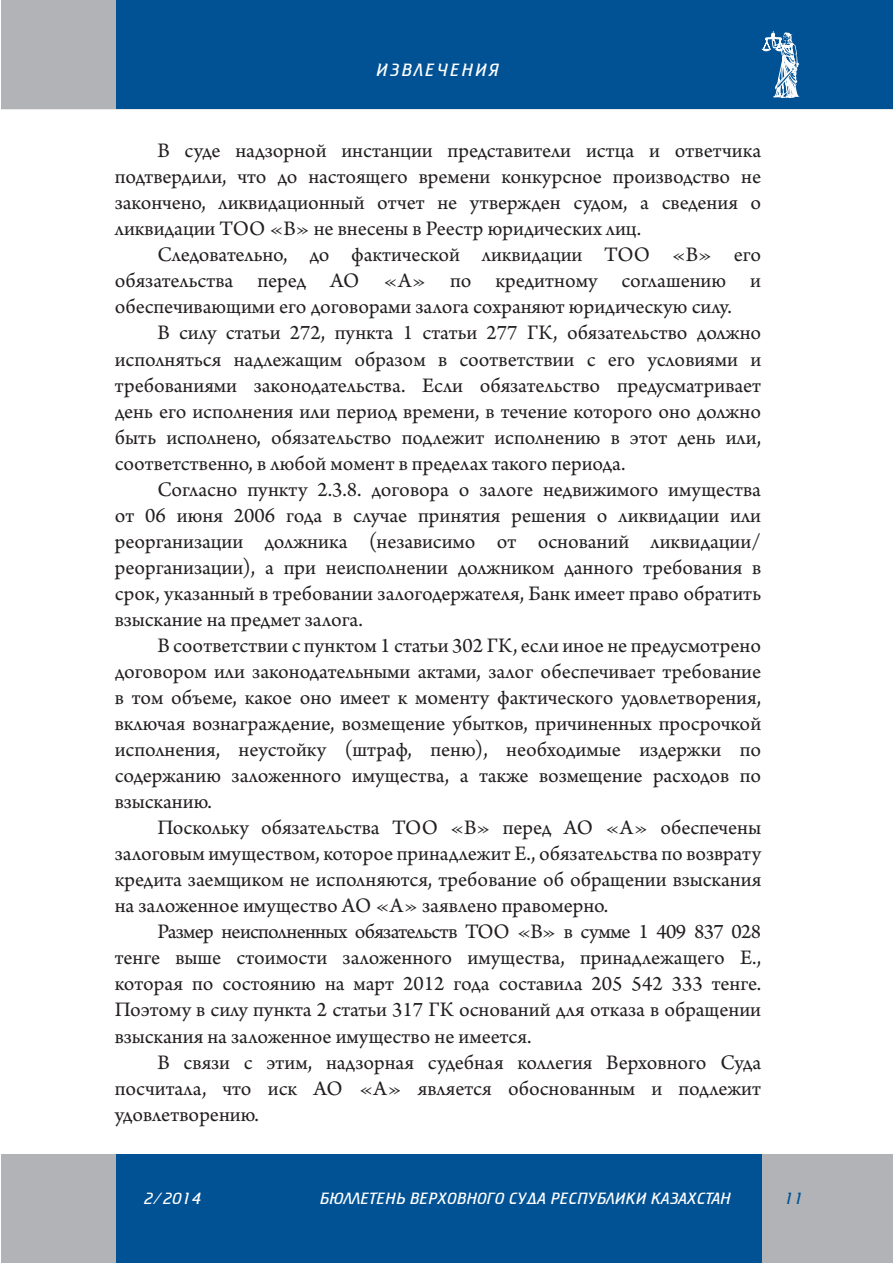
<style>
.page{position:relative;width:893px;height:1263px;background:#fff}
.page>*{position:absolute;margin:0;border:0;box-sizing:border-box;transform-origin:0 0}
.t1{font:21.75px/26.1px "Arno Pro";color:#231f20;text-align:justify}
.t2{font:300 18px "FK Cricket";letter-spacing:.11em;color:#fff}
.t3{font:300 16.5px "FK Cricket";color:#fff}
.t4{font:300 16.5px "FK Cricket";color:#005294}
</style>
<div class="page">
<div style="left:2px;top:1155px;width:114px;height:108px;background:#b2b3b7"></div>
<div style="left:116px;top:1155px;width:647px;height:108px;background:#005294"></div>
<div style="left:763px;top:1155px;width:130px;height:108px;background:#b2b3b7"></div>
<div style="left:2px;top:0;width:114px;height:109px;background:#b2b3b7"></div>
<div style="left:116px;top:0;width:777px;height:109px;background:#005294"></div>
<svg style="left:761px;top:31px;width:39px;height:67px"></svg>
<p class="t2" style="left:377px;top:61px;width:124px">ИЗВЛЕЧЕНИЯ</p>
<p class="t1" style="left:115px;top:139px;width:648px;text-indent:43px">В суде надзорной инстанции представители истца и ответчика подтвердили, что до настоящего времени конкурсное производство не закончено, ликвидационный отчет не утвержден судом, а сведения о ликвидации ТОО «В» не внесены в Реестр юридических лиц.</p>
<p class="t1" style="left:115px;top:243px;width:648px;text-indent:43px">Следовательно, до фактической ликвидации ТОО «В» его обязательства перед АО «А» по кредитному соглашению и обеспечивающими его договорами залога сохраняют юридическую силу.</p>
<p class="t1" style="left:115px;top:321px;width:648px;text-indent:43px">В силу статьи 272, пункта 1 статьи 277 ГК, обязательство должно исполняться надлежащим образом в соответствии с его условиями и требованиями законодательства. Если обязательство предусматривает день его исполнения или период времени, в течение которого оно должно быть исполнено, обязательство подлежит исполнению в этот день или, соответственно, в любой момент в пределах такого периода.</p>
<p class="t1" style="left:115px;top:477px;width:648px;text-indent:43px">Согласно пункту 2.3.8. договора о залоге недвижимого имущества от 06 июня 2006 года в случае принятия решения о ликвидации или реорганизации должника (независимо от оснований ликвидации/ реорганизации), а при неисполнении должником данного требования в срок, указанный в требовании залогодержателя, Банк имеет право обратить взыскание на предмет залога.</p>
<p class="t1" style="left:115px;top:633px;width:648px;text-indent:43px">В соответствии с пунктом 1 статьи 302 ГК, если иное не предусмотрено договором или законодательными актами, залог обеспечивает требование в том объеме, какое оно имеет к моменту фактического удовлетворения, включая вознаграждение, возмещение убытков, причиненных просрочкой исполнения, неустойку (штраф, пеню), необходимые издержки по содержанию заложенного имущества, а также возмещение расходов по взысканию.</p>
<p class="t1" style="left:115px;top:816px;width:648px;text-indent:43px">Поскольку обязательства ТОО «В» перед АО «А» обеспечены залоговым имуществом, которое принадлежит Е., обязательства по возврату кредита заемщиком не исполняются, требование об обращении взыскания на заложенное имущество АО «А» заявлено правомерно.</p>
<p class="t1" style="left:115px;top:920px;width:648px;text-indent:43px">Размер неисполненных обязательств ТОО «В» в сумме 1 409 837 028 тенге выше стоимости заложенного имущества, принадлежащего Е., которая по состоянию на март 2012 года составила 205 542 333 тенге.<br>Поэтому в силу пункта 2 статьи 317 ГК оснований для отказа в обращении взыскания на заложенное имущество не имеется.</p>
<p class="t1" style="left:115px;top:1050px;width:648px;text-indent:43px">В связи с этим, надзорная судебная коллегия Верховного Суда посчитала, что иск АО «А» является обоснованным и подлежит удовлетворению.</p>
<p class="t3" style="left:144px;top:1190px;width:59px">2/2014</p>
<p class="t3" style="left:320px;top:1190px;width:413px">БЮЛЛЕТЕНЬ ВЕРХОВНОГО СУДА РЕСПУБЛИКИ КАЗАХСТАН</p>
<p class="t4" style="left:784px;top:1190px;width:21px">11</p>
</div>
